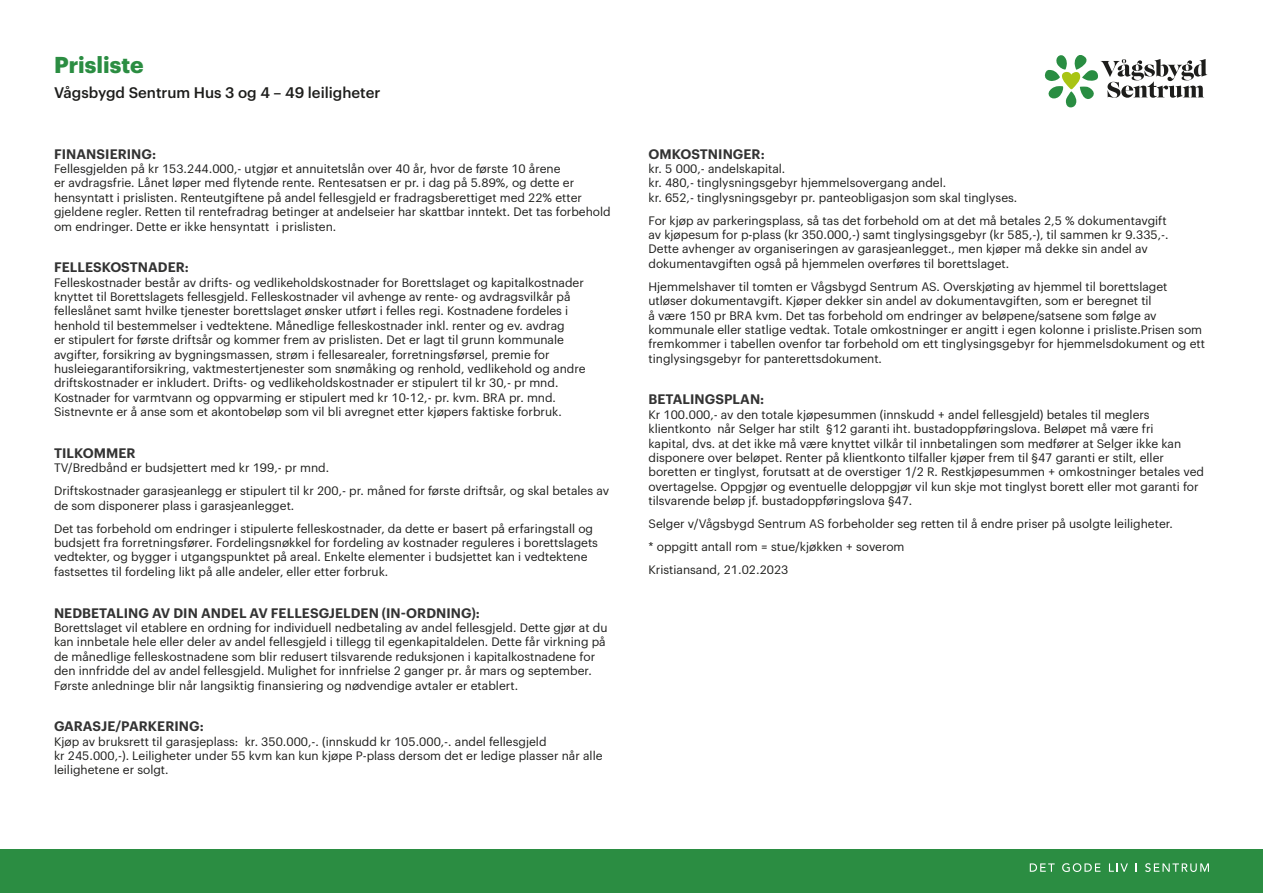
<style>
.page{position:relative;width:1263px;height:893px;background:#fff}
.page>*{position:absolute;margin:0;border:0;box-sizing:border-box;transform-origin:0 0}
.t1{font:700 22.5px "Graphik";color:#2b8d42}
.t2{font:500 15px "Graphik";color:#1d1d1b}
.t3{font:600 13.5px "Graphik";letter-spacing:.005em;color:#333}
.t4{font:12px/14.4px "Graphik";color:#1d1d1b}
</style>
<div class="page">
<svg style="left:1044px;top:55px;width:163px;height:52px"></svg>
<div style="left:0;top:849px;width:1263px;height:44px;background:#2b8d42"></div>
<svg style="left:1030px;top:863px;width:25px;height:9px"></svg>
<svg style="left:1062px;top:863px;width:38px;height:9px"></svg>
<svg style="left:1109px;top:863px;width:19px;height:9px"></svg>
<svg style="left:1145px;top:863px;width:64px;height:9px"></svg>
<h1 class="t1" style="left:54px;top:47px;width:91px">Prisliste</h1>
<p class="t2" style="left:54px;top:81px;width:328px">Vågsbygd Sentrum Hus 3 og 4 – 49 leiligheter</p>
<p class="t3" style="left:54px;top:143px;width:104px">FINANSIERING:</p>
<p class="t4" style="left:54px;top:160px;width:558px">Fellesgjelden på kr 153.244.000,- utgjør et annuitetslån over 40 år, hvor de første 10 årene<br>er avdragsfrie. Lånet løper med flytende rente. Rentesatsen er pr. i dag på 5.89%, og dette er hensyntatt i prislisten. Renteutgiftene på andel fellesgjeld er fradragsberettiget med 22% etter gjeldene regler. Retten til rentefradrag betinger at andelseier har skattbar inntekt. Det tas forbehold om endringer. Dette er ikke hensyntatt i prislisten.</p>
<p class="t3" style="left:54px;top:257px;width:136px">FELLESKOSTNADER:</p>
<p class="t4" style="left:54px;top:274px;width:533px">Felleskostnader består av drifts- og vedlikeholdskostnader for Borettslaget og kapitalkostnader knyttet til Borettslagets fellesgjeld. Felleskostnader vil avhenge av rente- og avdragsvilkår på felleslånet samt hvilke tjenester borettslaget ønsker utført i felles regi. Kostnadene fordeles i henhold til bestemmelser i vedtektene. Månedlige felleskostnader inkl. renter og ev. avdrag<br>er stipulert for første driftsår og kommer frem av prislisten. Det er lagt til grunn kommunale avgifter, forsikring av bygningsmassen, strøm i fellesarealer, forretningsførsel, premie for husleiegarantiforsikring, vaktmestertjenester som snømåking og renhold, vedlikehold og andre driftskostnader er inkludert. Drifts- og vedlikeholdskostnader er stipulert til kr 30,- pr mnd.<br>Kostnader for varmtvann og oppvarming er stipulert med kr 10-12,- pr. kvm. BRA pr. mnd.<br>Sistnevnte er å anse som et akontobeløp som vil bli avregnet etter kjøpers faktiske forbruk.</p>
<p class="t3" style="left:54px;top:443px;width:83px">TILKOMMER</p>
<p class="t4" style="left:54px;top:455px;width:557px;line-height:23px">TV/Bredbånd er budsjettert med kr 199,- pr mnd.<br>Driftskostnader garasjeanlegg er stipulert til kr 200,- pr. måned for første driftsår, og skal betales av</p>
<p class="t4" style="left:54px;top:493px;width:541px;line-height:23px">de som disponerer plass i garasjeanlegget.<br>Det tas forbehold om endringer i stipulerte felleskostnader, da dette er basert på erfaringstall og</p>
<p class="t4" style="left:54px;top:534px;width:545px">budsjett fra forretningsfører. Fordelingsnøkkel for fordeling av kostnader reguleres i borettslagets vedtekter, og bygger i utgangspunktet på areal. Enkelte elementer i budsjettet kan i vedtektene fastsettes til fordeling likt på alle andeler, eller etter forbruk.</p>
<p class="t3" style="left:54px;top:602px;width:427px">NEDBETALING AV DIN ANDEL AV FELLESGJELDEN (IN-ORDNING):</p>
<p class="t4" style="left:54px;top:619px;width:555px">Borettslaget vil etablere en ordning for individuell nedbetaling av andel fellesgjeld. Dette gjør at du kan innbetale hele eller deler av andel fellesgjeld i tillegg til egenkapitaldelen. Dette får virkning på de månedlige felleskostnadene som blir redusert tilsvarende reduksjonen i kapitalkostnadene for den innfridde del av andel fellesgjeld. Mulighet for innfrielse 2 ganger pr. år mars og september.<br>Første anledninge blir når langsiktig finansiering og nødvendige avtaler er etablert.</p>
<p class="t3" style="left:54px;top:716px;width:151px">GARASJE/PARKERING:</p>
<p class="t4" style="left:54px;top:733px;width:550px">Kjøp av bruksrett til garasjeplass: kr. 350.000,-. (innskudd kr 105.000,-. andel fellesgjeld<br>kr 245.000,-). Leiligheter under 55 kvm kan kun kjøpe P-plass dersom det er ledige plasser når alle leilighetene er solgt.</p>
<p class="t3" style="left:648px;top:143px;width:118px">OMKOSTNINGER:</p>
<p class="t4" style="left:648px;top:160px;width:370px">kr. 5 000,- andelskapital.<br>kr. 480,- tinglysningsgebyr hjemmelsovergang andel.<br>kr. 652,- tinglysningsgebyr pr. panteobligasjon som skal tinglyses.</p>
<p class="t4" style="left:648px;top:212px;width:521px">For kjøp av parkeringsplass, så tas det forbehold om at det må betales 2,5 % dokumentavgift av kjøpesum for p-plass (kr 350.000,-) samt tinglysingsgebyr (kr 585,-), til sammen kr 9.335,-.<br>Dette avhenger av organiseringen av garasjeanlegget., men kjøper må dekke sin andel av dokumentavgiften også på hjemmelen overføres til borettslaget.</p>
<p class="t4" style="left:648px;top:278px;width:558px">Hjemmelshaver til tomten er Vågsbygd Sentrum AS. Overskjøting av hjemmel til borettslaget utløser dokumentavgift. Kjøper dekker sin andel av dokumentavgiften, som er beregnet til<br>å være 150 pr BRA kvm. Det tas forbehold om endringer av beløpene/satsene som følge av kommunale eller statlige vedtak. Totale omkostninger er angitt i egen kolonne i prisliste.Prisen som fremkommer i tabellen ovenfor tar forbehold om ett tinglysingsgebyr for hjemmelsdokument og ett tinglysingsgebyr for panterettsdokument.</p>
<p class="t3" style="left:648px;top:389px;width:117px">BETALINGSPLAN:</p>
<p class="t4" style="left:648px;top:406px;width:557px">Kr 100.000,- av den totale kjøpesummen (innskudd + andel fellesgjeld) betales til meglers klientkonto når Selger har stilt §12 garanti iht. bustadoppføringslova. Beløpet må være fri<br>kapital, dvs. at det ikke må være knyttet vilkår til innbetalingen som medfører at Selger ikke kan disponere over beløpet. Renter på klientkonto tilfaller kjøper frem til §47 garanti er stilt, eller boretten er tinglyst, forutsatt at de overstiger 1/2 R. Restkjøpesummen + omkostninger betales ved overtagelse. Oppgjør og eventuelle deloppgjør vil kun skje mot tinglyst borett eller mot garanti for tilsvarende beløp jf. bustadoppføringslova §47.</p>
<p class="t4" style="left:648px;top:511px;width:526px;line-height:23px">Selger v/Vågsbygd Sentrum AS forbeholder seg retten til å endre priser på usolgte leiligheter. * oppgitt antall rom = stue/kjøkken + soverom<br>Kristiansand, 21.02.2023</p>
</div>
